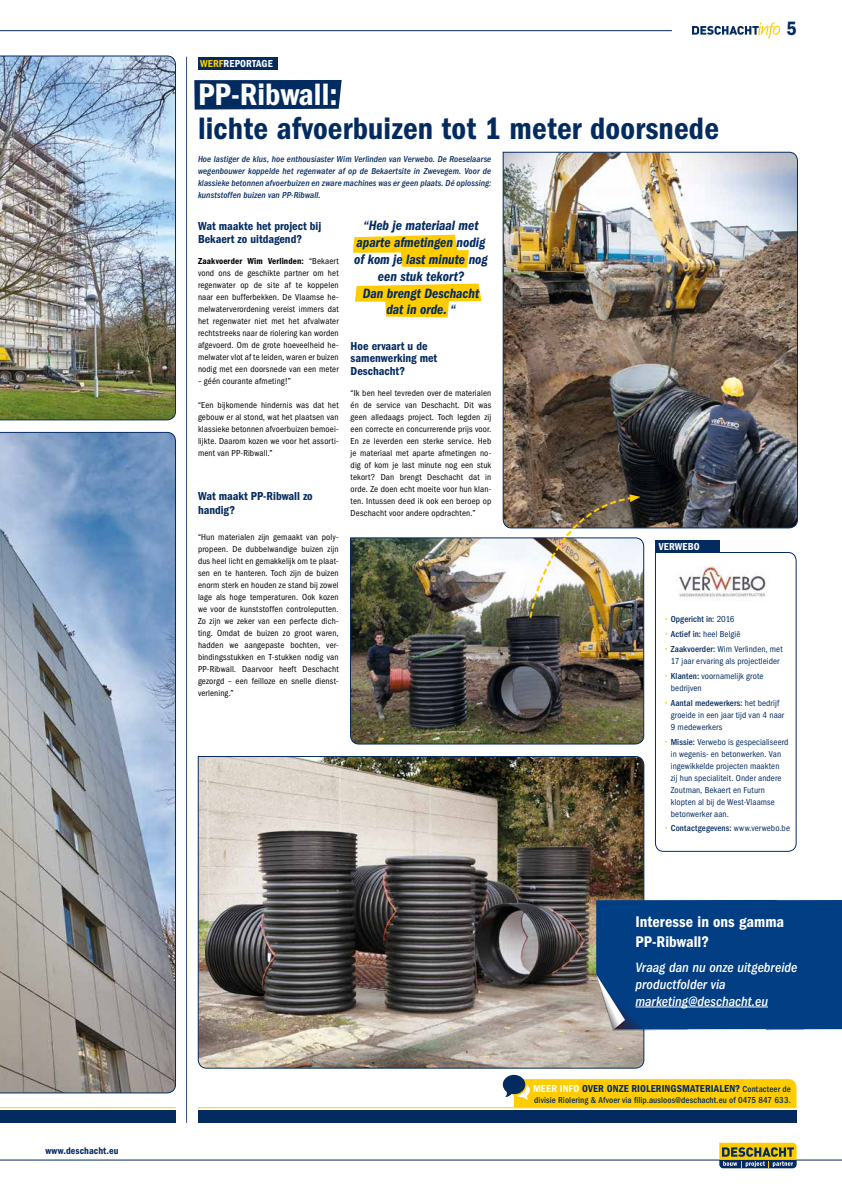
<style>
.page{position:relative;width:842px;height:1191px;background:#fff}
.page>*{position:absolute;margin:0;border:0;box-sizing:border-box;transform-origin:0 0}
.t1{font:32px "ITC Franklin Gothic Std Dm Cd";letter-spacing:.005em;color:#042b60}
.t2{font:32px "ITC Franklin Gothic Std Dm Cd";letter-spacing:.005em;color:#fff}
.t3{font:20px "ITC Franklin Gothic Std Dm Cd";color:#042b60}
.t4{font:16px/19.2px "ITC Franklin Gothic Std Dm Cd";color:#fff}
.t5{font:14px/16.8px "ITC Franklin Gothic Std Dm Cd It";color:#042b60;text-align:center}
.t6{font:italic 500 condensed 14px/16.8px "ITC Franklin Gothic Std";color:#fff}
.t7{font:12px/13.2px "ITC Franklin Gothic Std Dm Cd";color:#042b60}
.t8{font:10.5px "ITC Franklin Gothic Std Dm Cd";letter-spacing:.01em;color:#042b60}
.t9{font:10.5px "ITC Franklin Gothic Std Dm Cd";letter-spacing:.02em;color:#fff}
.t10{font:10px "ITC Franklin Gothic Std Dm Cd";letter-spacing:.005em;color:#042b60}
.t11{font:condensed 9px/12px "ITC Franklin Gothic Std";letter-spacing:.015em;color:#000;text-align:justify}
.t12{font:condensed 9px/12px "ITC Franklin Gothic Std";letter-spacing:.01em;color:#042b60}
.t13{font:italic 500 condensed 9px/12px "ITC Franklin Gothic Std";letter-spacing:.005em;color:#042b60;text-align:justify}
.t14{font:500 condensed 9px/14.8px "ITC Franklin Gothic Std";letter-spacing:.01em;color:#042b60}
.t15{font:9px "ITC Franklin Gothic Std Dm Cd";letter-spacing:.015em;color:#000}
.s1{color:#fc0}
.s2{font-family:"ITC Franklin Gothic Std";font-stretch:condensed}
.s3{font-weight:400}
.s4{font-weight:500}
.s5{color:#fff}
.s6{font-family:"ITC Franklin Gothic Std";font-weight:500;font-stretch:condensed;font-size:9px}
</style>
<div class="page">
<svg style="left:692px;top:22px;width:88px;height:17px"></svg>
<hr style="left:0;top:30px;width:672px;height:1px;background:#042b60">
<hr style="left:0;top:1159px;width:842px;height:1px;background:#042b60">
<svg style="left:719px;top:1142px;width:78px;height:26px;background:#928b42"></svg>
<svg style="left:194px;top:80px;width:148px;height:30px;background:#0f3467"></svg>
<hr style="left:0;top:1107px;width:176px;height:1px;background:#fc0">
<hr style="left:198px;top:1107px;width:598px;height:1px;background:#fc0">
<div style="left:0;top:1110px;width:176px;height:13px;background:#042b60"></div>
<div style="left:198px;top:1110px;width:598px;height:13px;background:#042b60"></div>
<svg style="left:503px;top:1074px;width:293px;height:33px"></svg>
<div style="left:198px;top:57px;width:79px;height:12px;background:#042b60"></div>
<svg style="left:355px;top:283px;width:127px;height:34px"></svg>
<svg style="left:353px;top:235px;width:116px;height:33px"></svg>
<svg style="left:655px;top:552px;width:142px;height:300px"></svg>
<div style="left:655px;top:540px;width:65px;height:13px;background:#042b60"></div>
<img style="left:676px;top:567px;width:93px;height:34px">
<img style="left:503px;top:152px;width:295px;height:376px">
<img style="left:198px;top:756px;width:446px;height:312px">
<svg style="left:0;top:432px;width:176px;height:661px;background:#929eae"></svg>
<img style="left:350px;top:537px;width:294px;height:207px">
<img style="left:528px;top:494px;width:112px;height:125px">
<img style="left:0;top:55px;width:176px;height:365px">
<hr style="left:186px;top:57px;width:1px;height:1066px;background:#3c4f81">
<div style="left:596px;top:900px;width:246px;height:131px;background:#023e84"></div>
<hr style="left:635px;top:1006px;width:133px;height:1px;background:#fff">
<p class="t10" style="left:45px;top:1145px;width:75px">www.deschacht.eu</p>
<p class="t9" style="left:200px;top:57px;width:74px"><span class="s1">WERF</span>REPORTAGE</p>
<h2 class="t3" style="left:786px;top:17px;width:12px">5</h2>
<h1 class="t2" style="left:198px;top:76px;width:141px">PP-Ribwall:</h1>
<h1 class="t1" style="left:198px;top:110px;width:523px">lichte afvoerbuizen tot 1 meter doorsnede</h1>
<p class="t13" style="left:198px;top:153px;width:295px">Hoe lastiger de klus, hoe enthousiaster Wim Verlinden van Verwebo. De Roeselaarse wegenbouwer koppelde het regenwater af op de Bekaertsite in Zwevegem. Voor de klassieke betonnen afvoerbuizen en zware machines was er geen plaats. Dé oplossing: kunststoffen buizen van PP-Ribwall.</p>
<h3 class="t7" style="left:198px;top:219px;width:125px">Wat maakte het project bij<br>Bekaert zo uitdagend?</h3>
<p class="t15" style="left:198px;top:256px;width:142px">Zaakvoerder Wim Verlinden: <span class="s2">“Bekaert</span></p>
<p class="t11" style="left:198px;top:267px;width:142px">vond ons de geschikte partner om het regenwater op de site af te koppelen naar een bufferbekken. De Vlaamse he&shy;melwaterverordening vereist immers dat het regenwater niet met het afvalwater rechtstreeks naar de riolering kan worden afgevoerd. Om de grote hoeveelheid he&shy;melwater vlot af te leiden, waren er buizen nodig met een doorsnede van een meter</p>
<p class="t11" style="left:198px;top:375px;width:94px">– géén courante afmeting!”</p>
<p class="t11" style="left:198px;top:399px;width:142px">“Een bijkomende hindernis was dat het gebouw er al stond, wat het plaatsen van klassieke betonnen afvoerbuizen bemoei&shy;lijkte. Daarom kozen we voor het assorti&shy;ment van PP-Ribwall.”</p>
<h3 class="t7" style="left:198px;top:490px;width:116px">Wat maakt PP-Ribwall zo handig?</h3>
<p class="t11" style="left:198px;top:531px;width:142px">“Hun materialen zijn gemaakt van poly&shy;propeen. De dubbelwandige buizen zijn dus heel licht en gemakkelijk om te plaat&shy;sen en te hanteren. Toch zijn de buizen enorm sterk en houden ze stand bij zowel lage als hoge temperaturen. Ook kozen we voor de kunststoffen controleputten.<br>Zo zijn we zeker van een perfecte dich&shy;ting. Omdat de buizen zo groot waren, hadden we aangepaste bochten, ver&shy;bindingsstukken en T-stukken nodig van PP-Ribwall. Daarvoor heeft Deschacht gezorgd – een feilloze en snelle dienst&shy;verlening.”</p>
<h3 class="t5" style="left:354px;top:217px;width:135px">“Heb je materiaal met aparte afmetingen nodig of kom je last minute nog een stuk tekort?<br>Dan brengt Deschacht dat in orde. “</h3>
<h3 class="t7" style="left:351px;top:340px;width:88px;line-height:12px">Hoe ervaart u de samenwerking met</h3>
<h3 class="t7" style="left:351px;top:364px;width:56px">Deschacht?</h3>
<p class="t11" style="left:351px;top:387px;width:142px">“Ik ben heel tevreden over de materialen én de service van Deschacht. Dit was geen alledaags project. Toch legden zij een correcte en concurrerende prijs voor.<br>En ze leverden een sterke service. Heb je materiaal met aparte afmetingen no&shy;dig of kom je last minute nog een stuk tekort? Dan brengt Deschacht dat in orde. Ze doen echt moeite voor hun klan&shy;ten. Intussen deed ik ook een beroep op Deschacht voor andere opdrachten.”</p>
<p class="t9" style="left:659px;top:540px;width:42px">VERWEBO</p>
<p class="t14" style="left:671px;top:612px;width:113px">Opgericht in: <span class="s3">2016<br></span>Actief in: <span class="s3">heel België<br></span>Zaakvoerder: <span class="s3">Wim Verlinden, met</span></p>
<p class="t12" style="left:671px;top:654px;width:110px;line-height:14.8px">17 jaar ervaring als projectleider<br><span class="s4">Klanten:</span> voornamelijk grote</p>
<p class="t12" style="left:671px;top:680px;width:110px;line-height:14.8px">bedrijven<br><span class="s4">Aantal medewerkers:</span> het bedrijf</p>
<p class="t12" style="left:671px;top:709px;width:115px">groeide in een jaar tijd van 4 naar<br>9 medewerkers</p>
<p class="t12" style="left:671px;top:735px;width:119px"><span class="s4">Missie:</span> Verwebo is gespecialiseerd in wegenis- en betonwerken. Van ingewikkelde projecten maakten<br>zij hun specialiteit. Onder andere<br>Zoutman, Bekaert en Futurn klopten al bij de West-Vlaamse betonwerker aan.</p>
<p class="t14" style="left:671px;top:821px;width:121px">Contactgegevens: <span class="s3">www.verwebo.be</span></p>
<h3 class="t4" style="left:635px;top:912px;width:150px">Interesse in ons gamma<br>PP-Ribwall?</h3>
<h3 class="t6" style="left:635px;top:959px;width:163px">Vraag dan nu onze uitgebreide productfolder via marketing@deschacht.eu</h3>
<p class="t8" style="left:533px;top:1082px;width:259px"><span class="s5">MEER INFO</span> OVER ONZE RIOLERINGSMATERIALEN? <span class="s6">Contacteer de</span></p>
<p class="t14" style="left:534px;top:1092px;width:258px">divisie Riolering &amp; Afvoer via filip.ausloos@deschacht.eu of 0475 847 633.</p>
</div>
